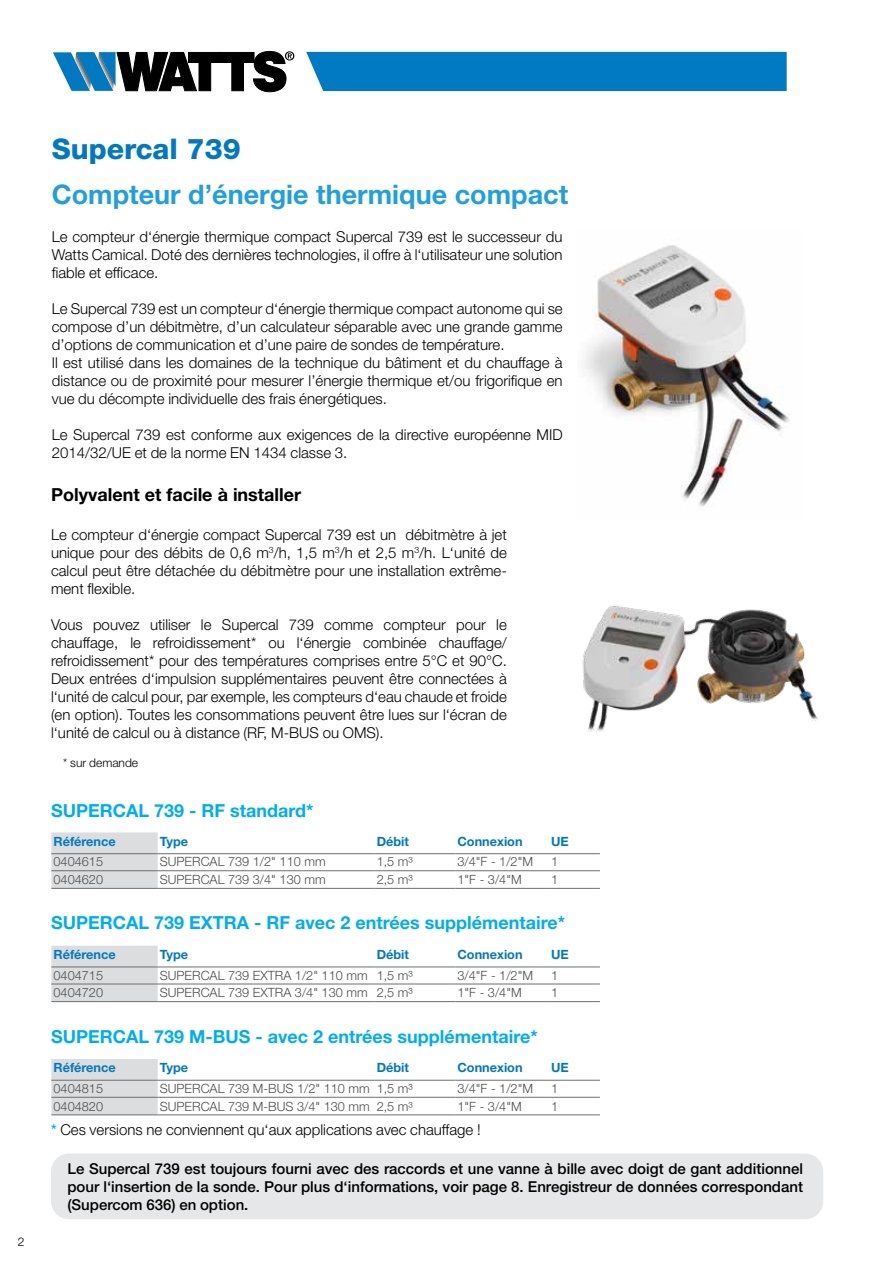
<style>
.page{position:relative;width:893px;height:1263px;background:#fff}
.page>*{position:absolute;margin:0;border:0;box-sizing:border-box;transform-origin:0 0}
.t1{font:800 28.5px "Helvetica Neue LT Std";color:#0079c1}
.t2{font:700 27px "Helvetica Neue LT Std";color:#21a0db}
.t3{font:700 18px "Helvetica Neue LT Std";color:#00aeef}
.t4{font:700 18px "Helvetica Neue LT Std";color:#000}
.t5{font:300 15px/18px "Helvetica Neue LT Std";color:#000;text-align:justify}
.t6{font:500 15px/18px "Helvetica Neue LT Std";color:#000;text-align:justify}
.t7{font:300 12.75px "Helvetica Neue LT Std";color:#4d4d4f}
.t8{font:700 12.75px "Helvetica Neue LT Std";color:#0079c1}
.t9{font:300 12px "Helvetica Neue LT Std";color:#000}
.s1{font-weight:500;color:#00aeef}
</style>
<div class="page">
<svg style="left:53px;top:51px;width:241px;height:41px"></svg>
<div style="left:306px;top:52px;width:481px;height:39px;background:#007ac2"></div>
<div style="left:51px;top:1153px;width:772px;height:66px;background:#e6e7e8;border-radius:18px"></div>
<img style="left:585px;top:245px;width:205px;height:262px">
<img style="left:582px;top:605px;width:236px;height:127px">
<svg style="left:51px;top:832px;width:107px;height:56px;background:#dbdcdd"></svg>
<hr style="left:51px;top:853px;width:107px;height:1px;background:#6d6e71">
<hr style="left:158px;top:853px;width:217px;height:1px;background:#6d6e71">
<hr style="left:375px;top:853px;width:80px;height:1px;background:#6d6e71">
<hr style="left:455px;top:853px;width:94px;height:1px;background:#6d6e71">
<hr style="left:549px;top:853px;width:51px;height:1px;background:#6d6e71">
<hr style="left:549px;top:870px;width:51px;height:1px;background:#6d6e71">
<hr style="left:549px;top:888px;width:51px;height:1px;background:#6d6e71">
<hr style="left:51px;top:870px;width:107px;height:1px;background:#6d6e71">
<hr style="left:158px;top:870px;width:217px;height:1px;background:#6d6e71">
<hr style="left:375px;top:870px;width:80px;height:1px;background:#6d6e71">
<hr style="left:455px;top:870px;width:94px;height:1px;background:#6d6e71">
<hr style="left:51px;top:888px;width:107px;height:1px;background:#6d6e71">
<hr style="left:158px;top:888px;width:217px;height:1px;background:#6d6e71">
<hr style="left:375px;top:888px;width:80px;height:1px;background:#6d6e71">
<hr style="left:455px;top:888px;width:94px;height:1px;background:#6d6e71">
<div style="left:51px;top:946px;width:107px;height:55px;background:#dcddde"></div>
<hr style="left:51px;top:967px;width:107px;height:1px;background:#6d6e71">
<hr style="left:158px;top:967px;width:217px;height:1px;background:#6d6e71">
<hr style="left:375px;top:967px;width:80px;height:1px;background:#6d6e71">
<hr style="left:455px;top:967px;width:94px;height:1px;background:#6d6e71">
<hr style="left:549px;top:967px;width:51px;height:1px;background:#6d6e71">
<hr style="left:549px;top:984px;width:51px;height:1px;background:#6d6e71">
<hr style="left:549px;top:1001px;width:51px;height:1px;background:#6d6e71">
<hr style="left:51px;top:984px;width:107px;height:1px;background:#6d6e71">
<hr style="left:158px;top:984px;width:217px;height:1px;background:#6d6e71">
<hr style="left:375px;top:984px;width:80px;height:1px;background:#6d6e71">
<hr style="left:455px;top:984px;width:94px;height:1px;background:#6d6e71">
<hr style="left:51px;top:1001px;width:107px;height:1px;background:#6d6e71">
<hr style="left:158px;top:1001px;width:217px;height:1px;background:#6d6e71">
<hr style="left:375px;top:1001px;width:80px;height:1px;background:#6d6e71">
<hr style="left:455px;top:1001px;width:94px;height:1px;background:#6d6e71">
<div style="left:51px;top:1059px;width:107px;height:55px;background:#dcddde"></div>
<hr style="left:51px;top:1080px;width:107px;height:1px;background:#6d6e71">
<hr style="left:158px;top:1080px;width:217px;height:1px;background:#6d6e71">
<hr style="left:375px;top:1080px;width:80px;height:1px;background:#6d6e71">
<hr style="left:455px;top:1080px;width:94px;height:1px;background:#6d6e71">
<hr style="left:549px;top:1080px;width:51px;height:1px;background:#6d6e71">
<hr style="left:549px;top:1097px;width:51px;height:1px;background:#6d6e71">
<hr style="left:549px;top:1114px;width:51px;height:1px;background:#6d6e71">
<hr style="left:51px;top:1097px;width:107px;height:1px;background:#6d6e71">
<hr style="left:158px;top:1097px;width:217px;height:1px;background:#6d6e71">
<hr style="left:375px;top:1097px;width:80px;height:1px;background:#6d6e71">
<hr style="left:455px;top:1097px;width:94px;height:1px;background:#6d6e71">
<hr style="left:51px;top:1114px;width:107px;height:1px;background:#6d6e71">
<hr style="left:158px;top:1114px;width:217px;height:1px;background:#6d6e71">
<hr style="left:375px;top:1114px;width:80px;height:1px;background:#6d6e71">
<hr style="left:455px;top:1114px;width:94px;height:1px;background:#6d6e71">
<p class="t9" style="left:18px;top:1234px;width:8px">2</p>
<h1 class="t1" style="left:52px;top:132px;width:191px">Supercal 739</h1>
<h2 class="t2" style="left:52px;top:178px;width:518px">Compteur d’énergie thermique compact</h2>
<p class="t5" style="left:52px;top:227px;width:512px">Le compteur d‘énergie thermique compact Supercal 739 est le successeur du Watts Camical. Doté des dernières technologies, il offre à l‘utilisateur une solution fiable et efficace.</p>
<p class="t5" style="left:52px;top:299px;width:512px;text-align:left">Le Supercal 739 est un compteur d‘énergie thermique compact autonome qui se compose d’un débitmètre, d’un calculateur séparable avec une grande gamme d’options de communication et d’une paire de sondes de température.<br>Il est utilisé dans les domaines de la technique du bâtiment et du chauffage à distance ou de proximité pour mesurer l’énergie thermique et/ou frigorifique en vue du décompte individuelle des frais énergétiques.</p>
<p class="t5" style="left:52px;top:425px;width:512px">Le Supercal 739 est conforme aux exigences de la directive européenne MID<br>2014/32/UE et de la norme EN 1434 classe 3.</p>
<p class="t4" style="left:51px;top:484px;width:252px">Polyvalent et facile à installer</p>
<p class="t5" style="left:51px;top:525px;width:457px">Le compteur d‘énergie compact Supercal 739 est un débitmètre à jet unique pour des débits de 0,6 m<sup>3</sup>/h, 1,5 m<sup>3</sup>/h et 2,5 m<sup>3</sup>/h. L‘unité de calcul peut être détachée du débitmètre pour une installation extrême&shy;ment flexible.</p>
<p class="t5" style="left:51px;top:615px;width:457px">Vous pouvez utiliser le Supercal 739 comme compteur pour le chauffage, le refroidissement* ou l‘énergie combinée chauffage/ refroidissement* pour des températures comprises entre 5°C et 90°C.<br>Deux entrées d‘impulsion supplémentaires peuvent être connectées à l‘unité de calcul pour, par exemple, les compteurs d‘eau chaude et froide (en option). Toutes les consommations peuvent être lues sur l‘écran de l‘unité de calcul ou à distance (RF, M-BUS ou OMS).</p>
<p class="t9" style="left:63px;top:755px;width:77px">* sur demande</p>
<p class="t3" style="left:51px;top:799px;width:264px">SUPERCAL 739 - RF standard*</p>
<p class="t8" style="left:54px;top:833px;width:64px">Référence</p>
<p class="t8" style="left:160px;top:833px;width:30px">Type</p>
<p class="t8" style="left:377px;top:833px;width:34px">Débit</p>
<p class="t8" style="left:457px;top:833px;width:67px">Connexion</p>
<p class="t8" style="left:551px;top:833px;width:19px">UE</p>
<p class="t7" style="left:54px;top:854px;width:51px">0404615</p>
<p class="t7" style="left:160px;top:854px;width:167px">SUPERCAL 739 1/2" 110 mm</p>
<p class="t7" style="left:377px;top:854px;width:38px">1,5 m³</p>
<p class="t7" style="left:457px;top:854px;width:77px">3/4"F - 1/2"M</p>
<p class="t7" style="left:551px;top:854px;width:9px">1</p>
<p class="t7" style="left:54px;top:872px;width:51px">0404620</p>
<p class="t7" style="left:160px;top:872px;width:167px">SUPERCAL 739 3/4" 130 mm</p>
<p class="t7" style="left:377px;top:872px;width:38px">2,5 m³</p>
<p class="t7" style="left:457px;top:872px;width:66px">1"F - 3/4"M</p>
<p class="t7" style="left:551px;top:872px;width:9px">1</p>
<p class="t3" style="left:51px;top:912px;width:516px">SUPERCAL 739 EXTRA - RF avec 2 entrées supplémentaire*</p>
<p class="t8" style="left:54px;top:947px;width:64px">Référence</p>
<p class="t8" style="left:160px;top:947px;width:30px">Type</p>
<p class="t8" style="left:377px;top:947px;width:34px">Débit</p>
<p class="t8" style="left:457px;top:947px;width:67px">Connexion</p>
<p class="t8" style="left:551px;top:947px;width:19px">UE</p>
<p class="t7" style="left:54px;top:967px;width:51px">0404715</p>
<p class="t7" style="left:160px;top:967px;width:254px">SUPERCAL 739 EXTRA 1/2" 110 mm 1,5 m³</p>
<p class="t7" style="left:457px;top:967px;width:77px">3/4"F - 1/2"M</p>
<p class="t7" style="left:551px;top:967px;width:9px">1</p>
<p class="t7" style="left:54px;top:985px;width:51px">0404720</p>
<p class="t7" style="left:160px;top:985px;width:254px">SUPERCAL 739 EXTRA 3/4" 130 mm 2,5 m³</p>
<p class="t7" style="left:457px;top:985px;width:66px">1"F - 3/4"M</p>
<p class="t7" style="left:551px;top:985px;width:9px">1</p>
<p class="t3" style="left:51px;top:1025px;width:488px">SUPERCAL 739 M-BUS - avec 2 entrées supplémentaire*</p>
<p class="t8" style="left:54px;top:1060px;width:64px">Référence</p>
<p class="t8" style="left:160px;top:1060px;width:30px">Type</p>
<p class="t8" style="left:377px;top:1060px;width:34px">Débit</p>
<p class="t8" style="left:457px;top:1060px;width:67px">Connexion</p>
<p class="t8" style="left:551px;top:1060px;width:19px">UE</p>
<p class="t7" style="left:54px;top:1081px;width:51px">0404815</p>
<p class="t7" style="left:160px;top:1081px;width:254px">SUPERCAL 739 M-BUS 1/2" 110 mm 1,5 m³</p>
<p class="t7" style="left:457px;top:1081px;width:77px">3/4"F - 1/2"M</p>
<p class="t7" style="left:551px;top:1081px;width:9px">1</p>
<p class="t7" style="left:54px;top:1098px;width:51px">0404820</p>
<p class="t7" style="left:160px;top:1098px;width:254px">SUPERCAL 739 M-BUS 3/4" 130 mm 2,5 m³</p>
<p class="t7" style="left:457px;top:1098px;width:66px">1"F - 3/4"M</p>
<p class="t7" style="left:551px;top:1098px;width:9px">1</p>
<p class="t5" style="left:51px;top:1121px;width:431px"><span class="s1">*</span> Ces versions ne conviennent qu‘aux applications avec chauffage !</p>
<p class="t6" style="left:67px;top:1159px;width:737px">Le Supercal 739 est toujours fourni avec des raccords et une vanne à bille avec doigt de gant additionnel pour l‘insertion de la sonde. Pour plus d‘informations, voir page 8. Enregistreur de données correspondant (Supercom 636) en option.</p>
</div>
